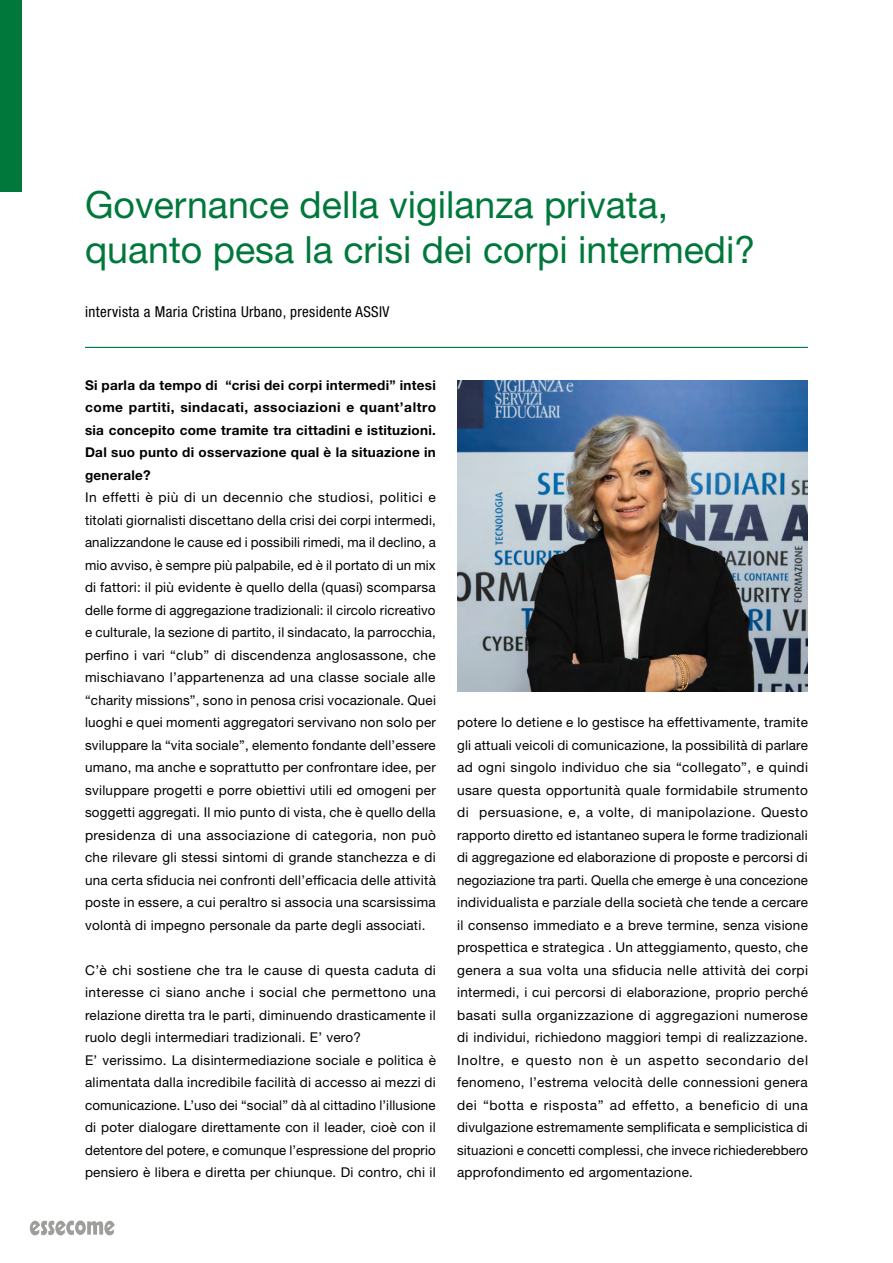
<style>
.page{position:relative;width:893px;height:1263px;background:#fff}
.page>*{position:absolute;margin:0;border:0;box-sizing:border-box;transform-origin:0 0}
.t1{font:37.5px/45px "Helvetica Neue LT Std";color:#00783b}
.t2{font:condensed 15px "Helvetica Neue LT Std";letter-spacing:.025em;color:#000}
.t3{font:13.5px/22.5px "Helvetica Neue LT Std";letter-spacing:.02em;color:#000;text-align:justify}
.t4{font:700 13.5px/22.5px "Helvetica Neue LT Std";letter-spacing:.02em;color:#000;text-align:justify}
</style>
<div class="page">
<hr style="left:85px;top:347px;width:723px;height:1px;background:#00783b">
<div style="left:0;top:0;width:21px;height:191px;background:#00783b"></div>
<svg style="left:30px;top:1220px;width:85px;height:16px"></svg>
<img style="left:457px;top:380px;width:351px;height:311px">
<h1 class="t1" style="left:85px;top:182px;width:672px">Governance della vigilanza privata, quanto pesa la crisi dei corpi intermedi?</h1>
<p class="t2" style="left:85px;top:303px;width:306px">intervista a Maria Cristina Urbano, presidente ASSIV</p>
<p class="t4" style="left:85px;top:373px;width:353px">Si parla da tempo di “crisi dei corpi intermedi” intesi come partiti, sindacati, associazioni e quant’altro sia concepito come tramite tra cittadini e istituzioni.<br>Dal suo punto di osservazione qual è la situazione in generale?</p>
<p class="t3" style="left:85px;top:486px;width:352px">In effetti è più di un decennio che studiosi, politici e titolati giornalisti discettano della crisi dei corpi intermedi, analizzandone le cause ed i possibili rimedi, ma il declino, a mio avviso, è sempre più palpabile, ed è il portato di un mix di fattori: il più evidente è quello della (quasi) scomparsa delle forme di aggregazione tradizionali: il circolo ricreativo e culturale, la sezione di partito, il sindacato, la parrocchia, perfino i vari “club” di discendenza anglosassone, che mischiavano l’appartenenza ad una classe sociale alle “charity missions”, sono in penosa crisi vocazionale. Quei luoghi e quei momenti aggregatori servivano non solo per sviluppare la “vita sociale”, elemento fondante dell’essere umano, ma anche e soprattutto per confrontare idee, per sviluppare progetti e porre obiettivi utili ed omogeni per soggetti aggregati. Il mio punto di vista, che è quello della presidenza di una associazione di categoria, non può che rilevare gli stessi sintomi di grande stanchezza e di una certa sfiducia nei confronti dell’efficacia delle attività poste in essere, a cui peraltro si associa una scarsissima volontà di impegno personale da parte degli associati.</p>
<p class="t3" style="left:85px;top:959px;width:352px;text-align:left">C’è chi sostiene che tra le cause di questa caduta di interesse ci siano anche i social che permettono una relazione diretta tra le parti, diminuendo drasticamente il ruolo degli intermediari tradizionali. E’ vero?<br>E’ verissimo. La disintermediazione sociale e politica è alimentata dalla incredibile facilità di accesso ai mezzi di comunicazione. L’uso dei “social” dà al cittadino l’illusione di poter dialogare direttamente con il leader, cioè con il detentore del potere, e comunque l’espressione del proprio pensiero è libera e diretta per chiunque. Di contro, chi il</p>
<p class="t3" style="left:457px;top:711px;width:353px">potere lo detiene e lo gestisce ha effettivamente, tramite gli attuali veicoli di comunicazione, la possibilità di parlare ad ogni singolo individuo che sia “collegato”, e quindi usare questa opportunità quale formidabile strumento di persuasione, e, a volte, di manipolazione. Questo rapporto diretto ed istantaneo supera le forme tradizionali di aggregazione ed elaborazione di proposte e percorsi di negoziazione tra parti. Quella che emerge è una concezione individualista e parziale della società che tende a cercare il consenso immediato e a breve termine, senza visione prospettica e strategica . Un atteggiamento, questo, che genera a sua volta una sfiducia nelle attività dei corpi intermedi, i cui percorsi di elaborazione, proprio perché basati sulla organizzazione di aggregazioni numerose di individui, richiedono maggiori tempi di realizzazione.<br>Inoltre, e questo non è un aspetto secondario del fenomeno, l’estrema velocità delle connessioni genera dei “botta e risposta” ad effetto, a beneficio di una divulgazione estremamente semplificata e semplicistica di situazioni e concetti complessi, che invece richiederebbero approfondimento ed argomentazione.</p>
</div>
